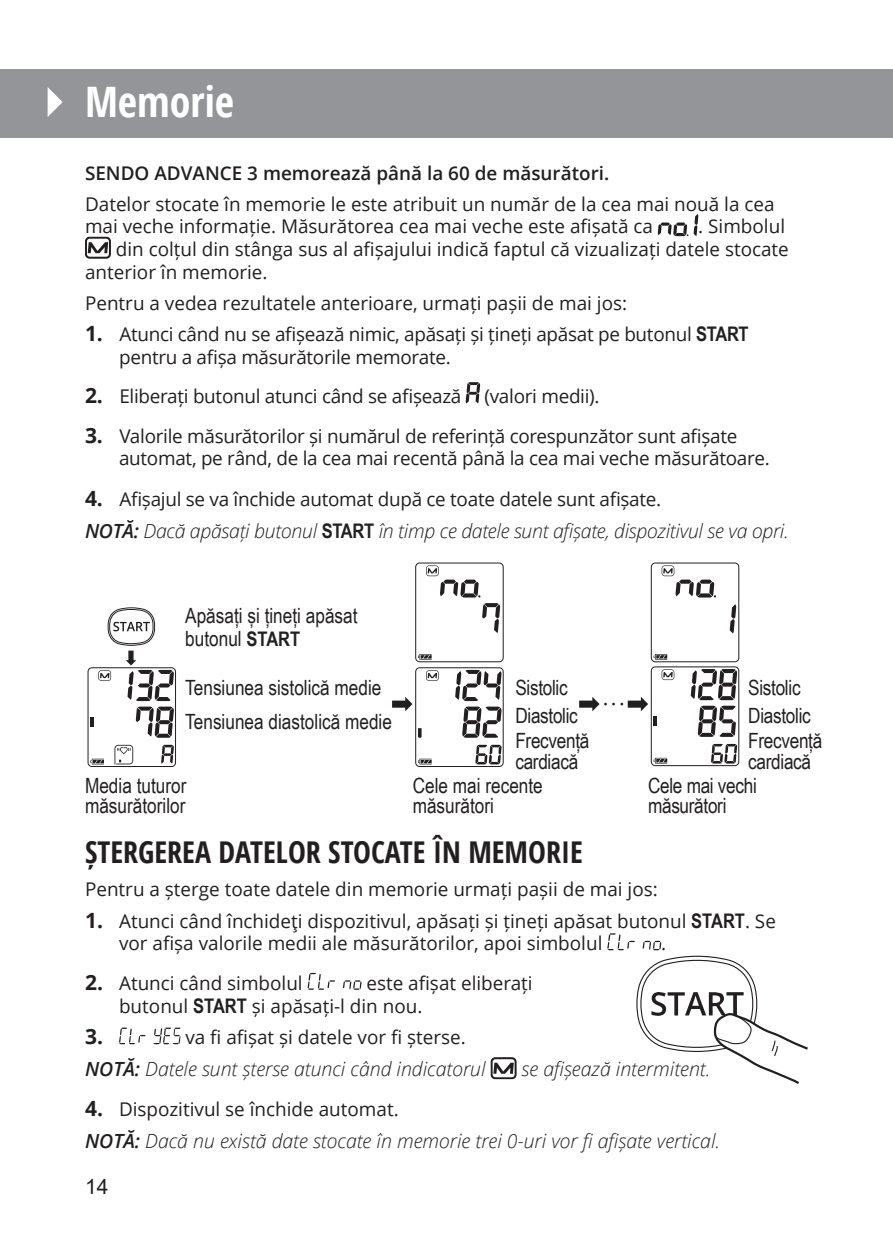
<style>
.page{position:relative;width:893px;height:1234px;background:#fff}
.page>*{position:absolute;margin:0;border:0;box-sizing:border-box;transform-origin:0 0}
.t1{font:700 42px "Open Sans Condensed";color:#fff}
.t2{font:700 30px "Open Sans Condensed";color:#231f20}
.t3{font:21px/20.1px "Arial Narrow";color:#231f20}
.t4{font:21px "Arial";color:#231f20}
.t5{font:700 21px "Open Sans";color:#231f20}
.t6{font:italic 300 19.5px "Open Sans";color:#231f20}
.t7{font:18.9px/22.5px "Open Sans";color:#231f20}
.t8{font:600 18.9px "Open Sans";color:#231f20}
.s1{font-weight:700;font-size:21px}
.s2{font-family:"Arial Narrow";font-weight:700;font-size:20.1px}
.s3{font-weight:600}
.s4{font-family:"Arial Narrow";font-weight:700;font-style:normal;font-size:20.1px}
.s5{font-weight:700;font-size:20.1px}
</style>
<div class="page">
<svg style="left:694px;top:214px;width:4px;height:22px"></svg>
<svg style="left:658px;top:222px;width:30px;height:14px"></svg>
<div style="left:85px;top:237px;width:26px;height:21px;background:#2d292a;border-radius:4px"></div>
<div style="left:86px;top:238px;width:24px;height:19px;background:#fff;border-radius:4px"></div>
<div style="left:85px;top:237px;width:25px;height:21px;border:2px solid #231f20;border-radius:4px"></div>
<svg style="left:88px;top:242px;width:20px;height:11px"></svg>
<div style="left:0;top:69px;width:893px;height:69px;background:#939598"></div>
<svg style="left:48px;top:87px;width:15px;height:30px"></svg>
<svg style="left:466px;top:382px;width:14px;height:21px"></svg>
<svg style="left:308px;top:972px;width:27px;height:17px"></svg>
<svg style="left:343px;top:980px;width:19px;height:9px"></svg>
<svg style="left:119px;top:1027px;width:27px;height:16px"></svg>
<svg style="left:154px;top:1027px;width:26px;height:16px"></svg>
<div style="left:491px;top:1057px;width:25px;height:21px;border:2px solid #231f20;border-radius:4px"></div>
<svg style="left:493px;top:1062px;width:21px;height:11px"></svg>
<svg style="left:607px;top:933px;width:201px;height:151px"></svg>
<hr style="left:892px;top:576px;width:1px;height:69px;background:#939598">
<hr style="left:892px;top:350px;width:1px;height:69px;background:#939598">
<svg style="left:392px;top:697px;width:20px;height:14px"></svg>
<div style="left:651px;top:562px;width:88px;height:100px;border:1px solid #231f20;border-radius:4px"></div>
<svg style="left:662px;top:565px;width:54px;height:32px"></svg>
<svg style="left:654px;top:654px;width:13px;height:5px"></svg>
<svg style="left:579px;top:697px;width:69px;height:14px"></svg>
<svg style="left:730px;top:604px;width:6px;height:29px"></svg>
<div style="left:88px;top:667px;width:88px;height:99px;border:1px solid #231f20;border-radius:4px"></div>
<svg style="left:161px;top:744px;width:13px;height:19px"></svg>
<svg style="left:90px;top:607px;width:84px;height:130px"></svg>
<svg style="left:90px;top:758px;width:14px;height:6px"></svg>
<svg style="left:114px;top:744px;width:19px;height:20px"></svg>
<div style="left:415px;top:667px;width:88px;height:99px;border:1px solid #231f20;border-radius:4px"></div>
<svg style="left:418px;top:728px;width:4px;height:9px"></svg>
<svg style="left:455px;top:669px;width:46px;height:68px"></svg>
<svg style="left:475px;top:744px;width:26px;height:20px"></svg>
<svg style="left:426px;top:670px;width:13px;height:10px"></svg>
<svg style="left:418px;top:758px;width:14px;height:6px"></svg>
<div style="left:651px;top:666px;width:88px;height:99px;border:1px solid #231f20;border-radius:4px"></div>
<svg style="left:654px;top:716px;width:3px;height:10px"></svg>
<svg style="left:691px;top:669px;width:46px;height:67px"></svg>
<svg style="left:711px;top:743px;width:26px;height:20px"></svg>
<svg style="left:662px;top:669px;width:12px;height:11px"></svg>
<svg style="left:654px;top:757px;width:13px;height:6px"></svg>
<div style="left:415px;top:562px;width:88px;height:100px;border:1px solid #231f20;border-radius:4px"></div>
<svg style="left:426px;top:565px;width:54px;height:32px"></svg>
<svg style="left:418px;top:654px;width:14px;height:5px"></svg>
<svg style="left:482px;top:603px;width:18px;height:30px"></svg>
<h1 class="t1" style="left:85px;top:73px;width:151px">Memorie</h1>
<p class="t8" style="left:85px;top:160px;width:526px">SENDO ADVANCE 3 memorează până la 60 de măsurători.</p>
<p class="t7" style="left:85px;top:192px;width:691px">Datelor stocate în memorie le este atribuit un număr de la cea mai nouă la cea mai veche informație. Măsurătorea cea mai veche este afișată ca</p>
<p class="t7" style="left:698px;top:214px;width:88px">. Simbolul</p>
<p class="t7" style="left:116px;top:237px;width:675px">din colțul din stânga sus al afișajului indică faptul că vizualizați datele stocate</p>
<p class="t7" style="left:85px;top:260px;width:184px">anterior în memorie.</p>
<p class="t7" style="left:85px;top:291px;width:544px">Pentru a vedea rezultatele anterioare, urmați pașii de mai jos:</p>
<p class="t7" style="left:119px;top:323px;width:631px;text-indent:-34px"><span class="s1">1.</span> Atunci când nu se afișează nimic, apăsați și țineți apăsat pe butonul <span class="s2">START </span>pentru a afișa măsurătorile memorate.</p>
<p class="t7" style="left:85px;top:385px;width:516px"><span class="s1">2.</span> Eliberați butonul atunci când se afișează (valori medii).</p>
<p class="t7" style="left:119px;top:424px;width:652px;text-indent:-34px"><span class="s1">3.</span> Valorile măsurătorilor și numărul de referință corespunzător sunt afișate automat, pe rând, de la cea mai recentă până la cea mai veche măsurătoare.</p>
<p class="t7" style="left:85px;top:487px;width:578px"><span class="s1">4.</span> Afișajul se va închide automat după ce toate datele sunt afișate.</p>
<p class="t6" style="left:85px;top:517px;width:705px"><span class="s3">NOTĂ:</span> Dacă apăsați butonul <span class="s4">START</span> în timp ce datele sunt afișate, dispozitivul se va opri.</p>
<p class="t3" style="left:185px;top:602px;width:174px;line-height:23.4px">Apăsați și țineți apăsat butonul <span class="s5">START</span></p>
<p class="t3" style="left:185px;top:670px;width:208px;line-height:33.6px">Tensiunea sistolică medie<br>Tensiunea diastolică medie</p>
<p class="t3" style="left:515px;top:673px;width:64px;line-height:27.6px">Sistolic<br>Diastolic</p>
<p class="t3" style="left:515px;top:729px;width:76px;line-height:21px">Frecvență cardiacă</p>
<p class="t3" style="left:85px;top:774px;width:103px">Media tuturor măsurătorilor</p>
<p class="t3" style="left:413px;top:774px;width:132px">Cele mai recente măsurători</p>
<p class="t3" style="left:748px;top:673px;width:64px;line-height:27.6px">Sistolic<br>Diastolic</p>
<p class="t3" style="left:748px;top:729px;width:76px;line-height:21px">Frecvență cardiacă</p>
<p class="t3" style="left:648px;top:774px;width:110px">Cele mai vechi măsurători</p>
<h2 class="t2" style="left:85px;top:831px;width:499px">ȘTERGEREA DATELOR STOCATE ÎN MEMORIE</h2>
<p class="t7" style="left:85px;top:877px;width:574px">Pentru a șterge toate datele din memorie urmați pașii de mai jos:</p>
<p class="t7" style="left:119px;top:908px;width:658px;text-indent:-34px"><span class="s1">1.</span> Atunci când închideţi dispozitivul, apăsați și țineți apăsat butonul <span class="s2">START</span>. Se vor afișa valorile medii ale măsurătorilor, apoi simbolul</p>
<p class="t7" style="left:661px;top:931px;width:7px">.</p>
<p class="t7" style="left:85px;top:970px;width:219px"><span class="s1">2.</span> Atunci când simbolul</p>
<p class="t7" style="left:119px;top:970px;width:415px;line-height:23.4px;text-indent:247px">este afișat eliberați butonul <span class="s2">START</span> și apăsați-l din nou.</p>
<p class="t5" style="left:85px;top:1021px;width:19px">3.</p>
<p class="t7" style="left:185px;top:1025px;width:282px">va fi afișat și datele vor fi șterse.</p>
<p class="t6" style="left:85px;top:1055px;width:402px"><span class="s3">NOTĂ:</span> Datele sunt șterse atunci când indicatorul</p>
<p class="t6" style="left:522px;top:1055px;width:190px">se afișează intermitent.</p>
<p class="t7" style="left:85px;top:1096px;width:315px"><span class="s1">4.</span> Dispozitivul se închide automat.</p>
<p class="t6" style="left:85px;top:1126px;width:637px"><span class="s3">NOTĂ:</span> Dacă nu există date stocate în memorie trei 0-uri vor fi afișate vertical.</p>
<p class="t4" style="left:85px;top:1171px;width:25px">14</p>
</div>
